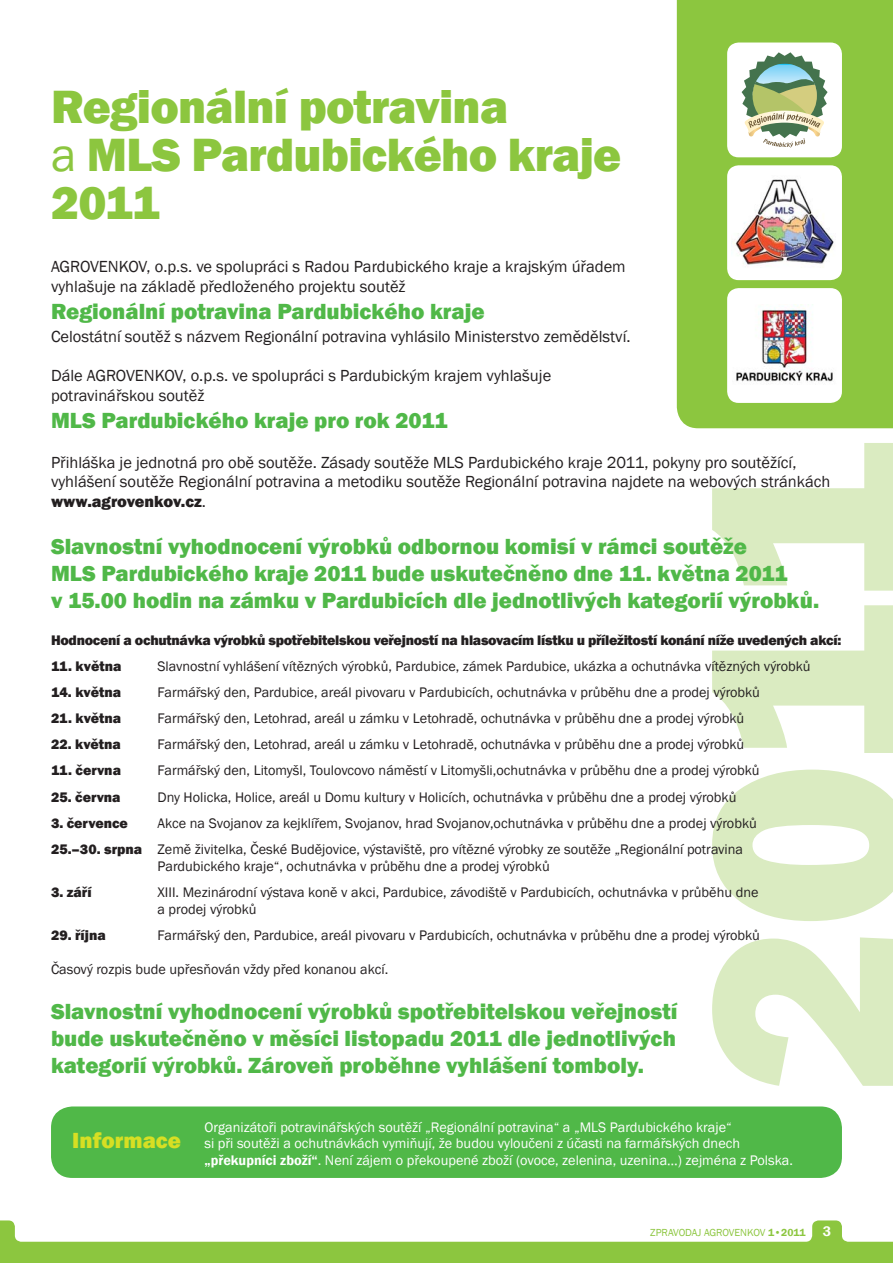
<style>
.page{position:relative;width:893px;height:1263px;background:#fff}
.page>*{position:absolute;margin:0;border:0;box-sizing:border-box;transform-origin:0 0}
.t1{font:800 48px/48px "Franklin Gothic";letter-spacing:-.015em;color:#8cc63f}
.t2{font:800 22.5px/27px "Franklin Gothic";color:#50b848}
.t3{font:800 22.5px "Franklin Gothic";color:#d7df23}
.t4{font:16.5px/19.8px "Franklin Gothic";color:#231f20}
.t5{font:14.25px/26.1px "Franklin Gothic";color:#231f20}
.t6{font:14.25px/16.5px "Franklin Gothic";color:#fff}
.t7{font:800 14.25px "Franklin Gothic";letter-spacing:-.02em;color:#231f20}
.t8{font:800 14.25px "Franklin Gothic";color:#231f20}
.t9{font:10.5px "Franklin Gothic";color:#8cc63f}
.s1{font-weight:400}
.s2{font-weight:800}
.s3{font-weight:600}
.s4{font-weight:600;font-size:14.25px;color:#fff}
</style>
<div class="page">
<svg style="left:712px;top:443px;width:181px;height:643px;fill:#daebc1"></svg>
<div style="left:677px;top:0;width:216px;height:428px;background:#8cc63f"></div>
<svg style="left:0;top:1220px;width:893px;height:43px"></svg>
<div style="left:727px;top:165px;width:115px;height:115px;background:#fff;border-radius:11px"></div>
<img style="left:733px;top:179px;width:101px;height:88px">
<div style="left:727px;top:43px;width:115px;height:114px;background:#fff;border-radius:11px"></div>
<svg style="left:742px;top:52px;width:86px;height:95px"></svg>
<div style="left:727px;top:288px;width:115px;height:115px;background:#fff;border-radius:11px"></div>
<img style="left:736px;top:307px;width:97px;height:75px">
<div style="left:51px;top:1106px;width:791px;height:72px;background:#50b848;border-radius:21px"></div>
<h1 class="t1" style="left:51px;top:82px;width:572px">Regionální potravina<br><span class="s1">a</span> MLS Pardubického kraje<br>2011</h1>
<p class="t4" style="left:51px;top:256px;width:576px">AGROVENKOV, o.p.s. ve spolupráci s Radou Pardubického kraje a krajským úřadem vyhlašuje na základě předloženého projektu soutěž</p>
<h2 class="t2" style="left:51px;top:297px;width:435px">Regionální potravina Pardubického kraje</h2>
<p class="t4" style="left:51px;top:326px;width:581px">Celostátní soutěž s názvem Regionální potravina vyhlásilo Ministerstvo zemědělství.</p>
<p class="t4" style="left:51px;top:366px;width:502px">Dále AGROVENKOV, o.p.s. ve spolupráci s Pardubickým krajem vyhlašuje potravinářskou soutěž</p>
<h2 class="t2" style="left:51px;top:407px;width:398px">MLS Pardubického kraje pro rok 2011</h2>
<p class="t4" style="left:51px;top:452px;width:781px">Přihláška je jednotná pro obě soutěže. Zásady soutěže MLS Pardubického kraje 2011, pokyny pro soutěžící, vyhlášení soutěže Regionální potravina a metodiku soutěže Regionální potravina najdete na webových stránkách <span class="s2">www.agrovenkov.cz</span>.</p>
<h2 class="t2" style="left:51px;top:533px;width:770px">Slavnostní vyhodnocení výrobků odbornou komisí v rámci soutěže<br>MLS Pardubického kraje 2011 bude uskutečněno dne 11. května 2011<br>v 15.00 hodin na zámku v Pardubicích dle jednotlivých kategorií výrobků.</h2>
<p class="t7" style="left:51px;top:632px;width:792px">Hodnocení a ochutnávka výrobků spotřebitelskou veřejností na hlasovacím lístku u příležitostí konání níže uvedených akcí:</p>
<p class="t8" style="left:51px;top:658px;width:72px">11. května</p>
<p class="t5" style="left:158px;top:653px;width:655px">Slavnostní vyhlášení vítězných výrobků, Pardubice, zámek Pardubice, ukázka a ochutnávka vítězných výrobků</p>
<p class="t8" style="left:51px;top:684px;width:72px">14. května</p>
<p class="t5" style="left:158px;top:679px;width:604px">Farmářský den, Pardubice, areál pivovaru v Pardubicích, ochutnávka v průběhu dne a prodej výrobků</p>
<p class="t8" style="left:51px;top:710px;width:72px">21. května</p>
<p class="t5" style="left:158px;top:705px;width:588px">Farmářský den, Letohrad, areál u zámku v Letohradě, ochutnávka v průběhu dne a prodej výrobků</p>
<p class="t8" style="left:51px;top:736px;width:71px">22. května</p>
<p class="t5" style="left:158px;top:731px;width:588px">Farmářský den, Letohrad, areál u zámku v Letohradě, ochutnávka v průběhu dne a prodej výrobků</p>
<p class="t8" style="left:51px;top:762px;width:72px">11. června</p>
<p class="t5" style="left:158px;top:757px;width:604px">Farmářský den, Litomyšl, Toulovcovo náměstí v Litomyšli,ochutnávka v průběhu dne a prodej výrobků</p>
<p class="t8" style="left:51px;top:788px;width:71px">25. června</p>
<p class="t5" style="left:158px;top:783px;width:580px">Dny Holicka, Holice, areál u Domu kultury v Holicích, ochutnávka v průběhu dne a prodej výrobků</p>
<p class="t8" style="left:51px;top:815px;width:78px">3. července</p>
<p class="t5" style="left:51px;top:810px;width:707px;text-indent:107px">Akce na Svojanov za kejklířem, Svojanov, hrad Svojanov,ochutnávka v průběhu dne a prodej výrobků<br><span class="s2">25.–30. srpna</span> Země živitelka, České Budějovice, výstaviště, pro vítězné výrobky ze soutěže „Regionální potravina</p>
<p class="t5" style="left:158px;top:853px;width:394px">Pardubického kraje“, ochutnávka v průběhu dne a prodej výrobků</p>
<p class="t7" style="left:51px;top:884px;width:42px">3. září</p>
<p class="t5" style="left:158px;top:883px;width:602px;line-height:17.1px">XIII. Mezinárodní výstava koně v akci, Pardubice, závodiště v Pardubicích, ochutnávka v průběhu dne a prodej výrobků</p>
<p class="t7" style="left:51px;top:927px;width:56px">29. října</p>
<p class="t5" style="left:158px;top:922px;width:604px">Farmářský den, Pardubice, areál pivovaru v Pardubicích, ochutnávka v průběhu dne a prodej výrobků</p>
<p class="t5" style="left:51px;top:956px;width:339px">Časový rozpis bude upřesňován vždy před konanou akcí.</p>
<h2 class="t2" style="left:51px;top:997px;width:628px;text-align:justify">Slavnostní vyhodnocení výrobků spotřebitelskou veřejností bude uskutečněno v měsíci listopadu 2011 dle jednotlivých kategorií výrobků. Zároveň proběhne vyhlášení tomboly.</h2>
<h2 class="t3" style="left:72px;top:1128px;width:110px">Informace</h2>
<p class="t6" style="left:204px;top:1118px;width:590px">Organizátoři potravinářských soutěží „Regionální potravina“ a „MLS Pardubického kraje“<br>si při soutěži a ochutnávkách vymiňují, že budou vyloučeni z účasti na farmářských dnech <span class="s3">„překupníci zboží“</span>. Není zájem o překoupené zboží (ovoce, zelenina, uzenina…) zejména z Polska.</p>
<p class="t9" style="left:650px;top:1226px;width:182px">ZPRAVODAJ AGROVENKOV <span class="s3">1•2011</span> <span class="s4">3</span></p>
</div>
